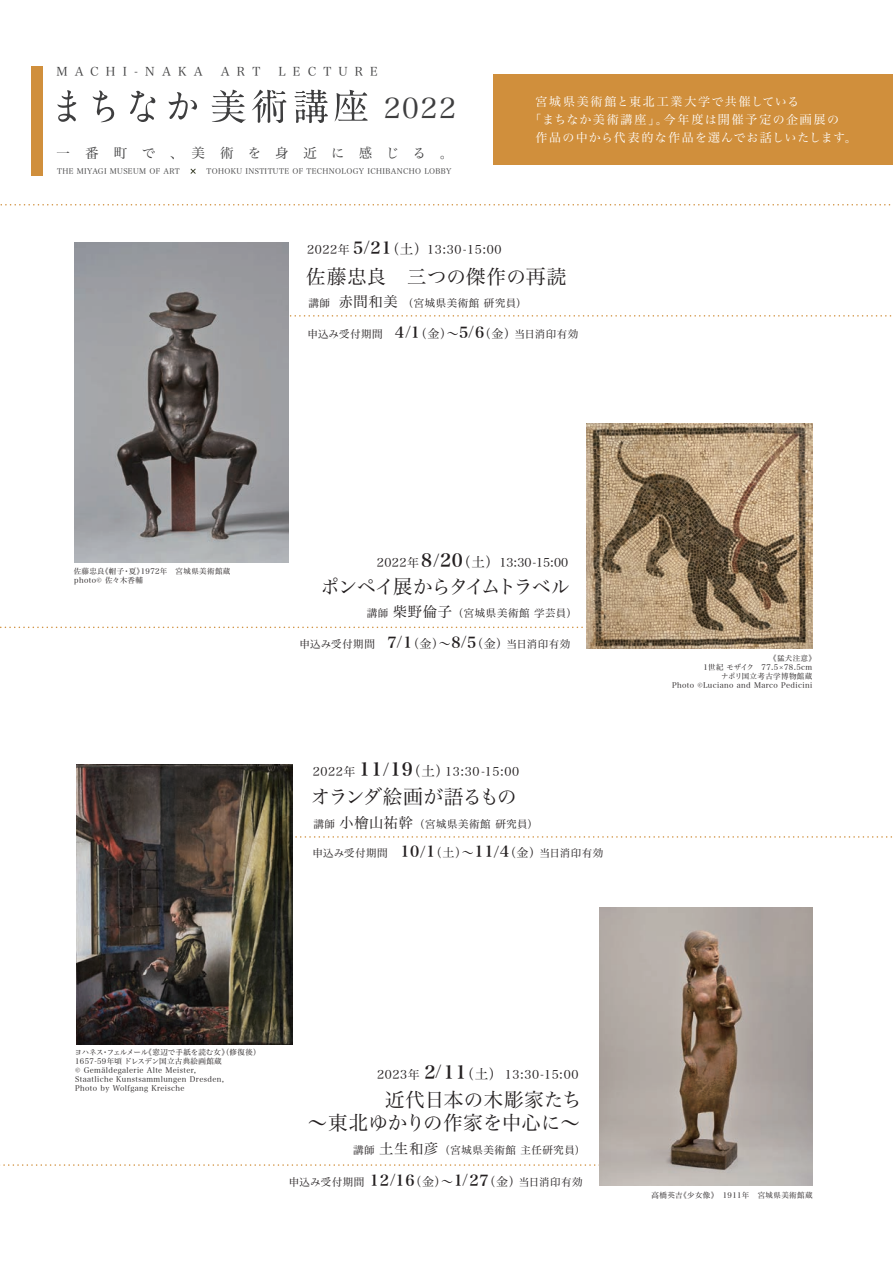
<style>
.page{position:relative;width:893px;height:1263px;background:#fff}
.page>*{position:absolute;margin:0;border:0;box-sizing:border-box;transform-origin:0 0}
.t1{font:28.5px "Hira Min Pro W3";color:#3e3e3f}
.t2{font:19.5px/23.4px "Hira Min Pro W3";letter-spacing:-.005em;color:#231f20;text-align:right}
.t3{font:19.5px "Hira Min Pro W3";letter-spacing:-.08em;color:#231f20}
.t4{font:19.5px "Hira Min Pro W3";letter-spacing:.015em;color:#231f20}
.t5{font:19.5px "Hira Min Pro W3";letter-spacing:-.06em;color:#231f20}
.t6{font:15px "Hira Min Pro W3";color:#231f20}
.t7{font:13.5px "Hira Min Pro W3";letter-spacing:1.07em;color:#3e3e3f}
.t8{font:13.5px "Hira Min Pro W3";color:#231f20}
.t9{font:12px "Hira Min Pro W3";letter-spacing:.05em;color:#231f20}
.t10{font:12px "Hira Min Pro W3";letter-spacing:.15em;color:#fff}
.t11{font:12px "Hira Min Pro W3";letter-spacing:.09em;color:#fff}
.t12{font:12px "Hira Min Pro W3";letter-spacing:.6em;color:#3e3e3f}
.t13{font:10.5px "Hira Min Pro W3";letter-spacing:.05em;color:#231f20}
.t14{font:7.5px/9px "Hira Min Pro W3";letter-spacing:.05em;color:#231f20}
.t15{font:7.5px "Hira Min Pro W3";letter-spacing:.05em;color:#3e3e3f}
.s1{font-family:"Hira Min Pro W6";font-size:16.5px}
.s2{font-size:13.5px}
.s3{font-size:14.25px}
.s4{font-family:"Hira Min Pro W6";font-size:15px}
.s5{font-size:12px}
.s6{font-family:"Hira Min Pro W6";font-size:18px}
</style>
<div class="page">
<svg style="left:0;top:204px;width:891px;height:2px"></svg>
<div style="left:31px;top:66px;width:12px;height:109px;background:#d08f3c"></div>
<div style="left:494px;top:74px;width:399px;height:91px;background:#d08f3c"></div>
<svg style="left:57px;top:90px;width:19px;height:32px"></svg>
<svg style="left:93px;top:90px;width:21px;height:32px"></svg>
<svg style="left:130px;top:91px;width:25px;height:31px"></svg>
<svg style="left:169px;top:92px;width:28px;height:28px"></svg>
<svg style="left:212px;top:90px;width:34px;height:33px"></svg>
<svg style="left:252px;top:90px;width:34px;height:33px"></svg>
<svg style="left:294px;top:90px;width:34px;height:33px"></svg>
<svg style="left:335px;top:90px;width:33px;height:31px"></svg>
<svg style="left:190px;top:168px;width:6px;height:6px"></svg>
<svg style="left:288px;top:315px;width:604px;height:2px"></svg>
<svg style="left:295px;top:836px;width:597px;height:2px"></svg>
<svg style="left:0;top:627px;width:587px;height:1px"></svg>
<svg style="left:0;top:1164px;width:599px;height:2px"></svg>
<img style="left:76px;top:764px;width:217px;height:280px">
<img style="left:599px;top:908px;width:213px;height:278px">
<img style="left:75px;top:243px;width:213px;height:320px">
<img style="left:587px;top:424px;width:225px;height:225px">
<h3 class="t12" style="left:56px;top:61px;width:148px">MACHI-NAKA</h3>
<h3 class="t12" style="left:221px;top:61px;width:41px">ART</h3>
<h3 class="t12" style="left:279px;top:61px;width:101px">LECTURE</h3>
<h1 class="t1" style="left:384px;top:84px;width:74px">2022</h1>
<h3 class="t7" style="left:57px;top:142px;width:398px">一番町で、 美術を身近に感じる。</h3>
<p class="t15" style="left:57px;top:165px;width:124px">THE MIYAGI MUSEUM OF ART</p>
<p class="t15" style="left:206px;top:165px;width:247px">TOHOKU INSTITUTE OF TECHNOLOGY ICHIBANCHO LOBBY</p>
<h3 class="t10" style="left:535px;top:92px;width:265px">宮城県美術館と東北工業大学で共催している</h3>
<h3 class="t10" style="left:529px;top:110px;width:311px">「まちなか美術講座」。今年度は開催予定の企画展の</h3>
<h3 class="t11" style="left:535px;top:128px;width:323px">作品の中から代表的な作品を選んでお話しいたします。</h3>
<h3 class="t9" style="left:307px;top:239px;width:64px">2022年 <sup>/</sup></h3>
<h3 class="t9" style="left:353px;top:239px;width:150px"><span class="s1">5 21</span><span class="s2">（土）</span>13:30-15:00</h3>
<h2 class="t4" style="left:306px;top:260px;width:262px">佐藤忠良　三つの傑作の再読</h2>
<h3 class="t13" style="left:309px;top:294px;width:220px">講師 <span class="s3">赤間和美</span> （宮城県美術館 研究員）</h3>
<h3 class="t13" style="left:307px;top:325px;width:272px">申込み受付期間 <span class="s4">4 1</span><span class="s5">（金）～</span><span class="s4">5 6</span><span class="s5">（金）</span>当日消印有効</h3>
<h3 class="t8" style="left:406px;top:319px;width:7px">/</h3>
<h3 class="t8" style="left:469px;top:319px;width:7px">/</h3>
<p class="t14" style="left:74px;top:566px;width:158px">佐藤忠良《帽子・夏》1972年　宮城県美術館蔵photo© 佐々木香輔</p>
<h3 class="t9" style="left:421px;top:552px;width:148px"><span class="s6">8 20</span><span class="s2">（土）</span>13:30-15:00</h3>
<h2 class="t3" style="left:320px;top:570px;width:251px">ポンペイ展からタイムトラベル</h2>
<h3 class="t13" style="left:367px;top:604px;width:212px">講師<span class="s3">柴野倫子</span>（宮城県美術館 学芸員）</h3>
<h3 class="t13" style="left:299px;top:635px;width:272px">申込み受付期間 <span class="s4">7 1</span><span class="s5">（金）～</span><span class="s4">8 5</span><span class="s5">（金）</span>当日消印有効</h3>
<h3 class="t9" style="left:377px;top:552px;width:64px">2022年 <sup>/</sup></h3>
<h3 class="t8" style="left:397px;top:630px;width:7px">/</h3>
<h3 class="t8" style="left:461px;top:630px;width:7px">/</h3>
<h3 class="t9" style="left:313px;top:761px;width:208px">2022年 <span class="s6">11 19</span><span class="s2">（土）</span>13:30-15:00</h3>
<h2 class="t5" style="left:311px;top:780px;width:207px">オランダ絵画が語るもの</h2>
<h3 class="t13" style="left:313px;top:815px;width:226px">講師<span class="s3">小檜山祐幹</span>（宮城県美術館 研究員）</h3>
<h3 class="t13" style="left:312px;top:844px;width:292px">申込み受付期間 <span class="s4">10 1</span><span class="s5">（土）～</span><span class="s4">11 4</span><span class="s5">（金）</span>当日消印有効</h3>
<h3 class="t6" style="left:383px;top:755px;width:7px">/</h3>
<h3 class="t8" style="left:421px;top:839px;width:7px">/</h3>
<h3 class="t8" style="left:494px;top:839px;width:7px">/</h3>
<p class="t14" style="left:769px;top:653px;width:48px">《猛犬注意》</p>
<p class="t14" style="left:703px;top:662px;width:110px">1世紀 モザイク　77.5×78.5cm</p>
<p class="t14" style="left:721px;top:671px;width:93px">ナポリ国立考古学博物館蔵</p>
<p class="t14" style="left:672px;top:680px;width:142px">Photo ©Luciano and Marco Pedicini</p>
<p class="t14" style="left:75px;top:1047px;width:188px">ヨハネス・フェルメール《窓辺で手紙を読む女》（修復後）<br>1657-59年頃 ドレスデン国立古典絵画館蔵<br>© Gemäldegalerie Alte Meister,<br>Staatliche Kunstsammlungen Dresden,<br>Photo by Wolfgang Kreische</p>
<h3 class="t9" style="left:425px;top:1064px;width:155px"><span class="s6">2 11</span><span class="s2">（土）</span> 13:30-15:00</h3>
<h2 class="t2" style="left:308px;top:1086px;width:275px">近代日本の木彫家たち<br>～東北ゆかりの作家を中心に～</h2>
<h3 class="t13" style="left:353px;top:1140px;width:234px">講師<span class="s3">土生和彦</span>（宮城県美術館 主任研究員）</h3>
<h3 class="t13" style="left:289px;top:1173px;width:295px">申込み受付期間 <span class="s4">12 16</span><span class="s5">（金）～</span><span class="s4">1 27</span><span class="s5">（金）</span>当日消印有効</h3>
<h3 class="t9" style="left:377px;top:1064px;width:66px">2023年 <sup>/</sup></h3>
<h3 class="t8" style="left:390px;top:1167px;width:7px">/</h3>
<h3 class="t8" style="left:463px;top:1167px;width:7px">/</h3>
<p class="t14" style="left:652px;top:1190px;width:162px">高橋英吉《少女像》　1911年　宮城県美術館蔵</p>
</div>
